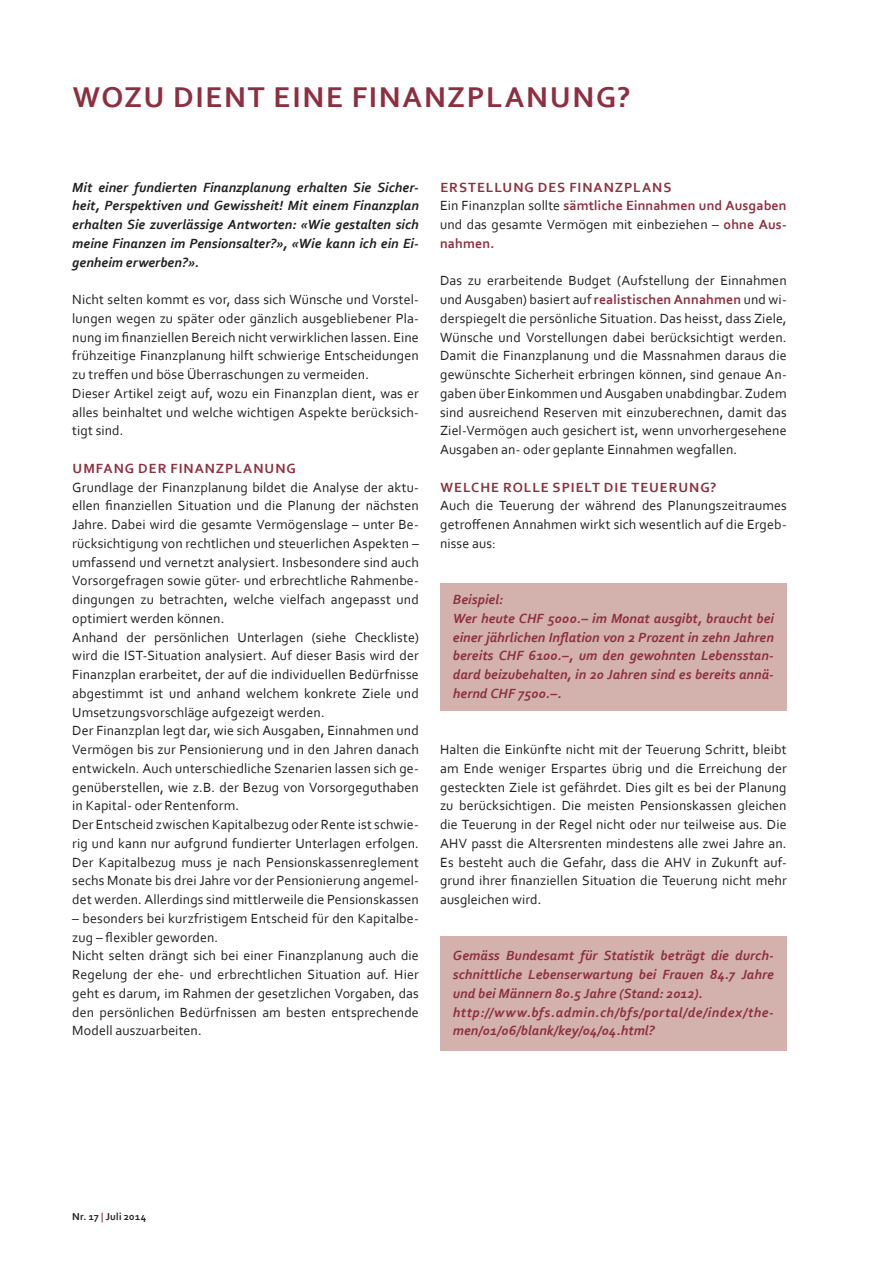
<style>
.page{position:relative;width:893px;height:1263px;background:#fff}
.page>*{position:absolute;margin:0;border:0;box-sizing:border-box;transform-origin:0 0}
.t1{font:700 30px "Corbel";letter-spacing:.06em;color:#8d2f40}
.t2{font:13.95px/18.8px "Corbel";letter-spacing:.005em;color:#231f20}
.t3{font:italic 700 13.95px/18.8px "Corbel";letter-spacing:.005em;color:#8d2f40}
.t4{font:italic 700 13.95px/18.8px "Corbel";letter-spacing:.005em;color:#231f20;text-align:justify}
.t5{font:700 13.95px/18.8px "Corbel";letter-spacing:.01em;color:#8d2f40}
.t6{font:700 13.95px "Corbel";letter-spacing:.065em;color:#8d2f40}
.t7{font:700 10.5px "Corbel";letter-spacing:.025em;color:#231f20}
.s1{font-weight:400;color:#231f20}
.s2{font-weight:700;color:#8d2f40}
.s3{color:#8d2f40}
</style>
<div class="page">
<div style="left:440px;top:936px;width:347px;height:115px;background:#d3b2ae"></div>
<div style="left:440px;top:584px;width:347px;height:127px;background:#d3b2ae"></div>
<h1 class="t1" style="left:73px;top:79px;width:559px">WOZU DIENT EINE FINANZPLANUNG?</h1>
<p class="t4" style="left:72px;top:177px;width:348px">Mit einer fundierten Finanzplanung erhalten Sie Sicher&shy;heit, Perspektiven und Gewissheit! Mit einem Finanzplan erhalten Sie zuverlässige Antworten: «Wie gestalten sich meine Finanzen im Pensionsalter?», «Wie kann ich ein Ei&shy;genheim erwerben?».</p>
<p class="t2" style="left:72px;top:290px;width:348px">Nicht selten kommt es vor, dass sich Wünsche und Vorstel&shy;lungen wegen zu später oder gänzlich ausgebliebener Pla&shy;nung im finanziellen Bereich nicht verwirklichen lassen. Eine frühzeitige Finanzplanung hilft schwierige Entscheidungen zu treffen und böse Überraschungen zu vermeiden.<br>Dieser Artikel zeigt auf, wozu ein Finanzplan dient, was er alles beinhaltet und welche wichtigen Aspekte berücksich&shy;tigt sind.</p>
<p class="t6" style="left:73px;top:460px;width:225px">UMFANG DER FINANZPLANUNG</p>
<p class="t2" style="left:72px;top:477px;width:348px">Grundlage der Finanzplanung bildet die Analyse der aktu&shy;ellen finanziellen Situation und die Planung der nächsten Jahre. Dabei wird die gesamte Vermögenslage – unter Be&shy;rücksichtigung von rechtlichen und steuerlichen Aspekten – umfassend und vernetzt analysiert. Insbesondere sind auch Vorsorgefragen sowie güter- und erbrechtliche Rahmenbe&shy;dingungen zu betrachten, welche vielfach angepasst und optimiert werden können.<br>Anhand der persönlichen Unterlagen (siehe Checkliste) wird die IST-Situation analysiert. Auf dieser Basis wird der Finanzplan erarbeitet, der auf die individuellen Bedürfnisse abgestimmt ist und anhand welchem konkrete Ziele und Umsetzungsvorschläge aufgezeigt werden.<br>Der Finanzplan legt dar, wie sich Ausgaben, Einnahmen und Vermögen bis zur Pensionierung und in den Jahren danach entwickeln. Auch unterschiedliche Szenarien lassen sich ge&shy;genüberstellen, wie z.B. der Bezug von Vorsorgeguthaben in Kapital- oder Rentenform.<br>Der Entscheid zwischen Kapitalbezug oder Rente ist schwie&shy;rig und kann nur aufgrund fundierter Unterlagen erfolgen.<br>Der Kapitalbezug muss je nach Pensionskassenreglement sechs Monate bis drei Jahre vor der Pensionierung angemel&shy;det werden. Allerdings sind mittlerweile die Pensionskassen</p>
<p class="t2" style="left:72px;top:908px;width:348px">– besonders bei kurzfristigem Entscheid für den Kapitalbe&shy;zug – flexibler geworden.<br>Nicht selten drängt sich bei einer Finanzplanung auch die Regelung der ehe- und erbrechtlichen Situation auf. Hier geht es darum, im Rahmen der gesetzlichen Vorgaben, das den persönlichen Bedürfnissen am besten entsprechende Modell auszuarbeiten.</p>
<p class="t5" style="left:440px;top:177px;width:348px">ERSTELLUNG DES FINANZPLANS<br><span class="s1">Ein Finanzplan sollte</span> sämtliche Einnahmen und Ausgaben <span class="s1">und das gesamte Vermögen mit einbeziehen –</span> ohne Aus&shy;nahmen.</p>
<p class="t2" style="left:440px;top:271px;width:348px;text-align:justify">Das zu erarbeitende Budget (Aufstellung der Einnahmen und Ausgaben) basiert auf <span class="s2">realistischen Annahmen</span> und wi&shy;derspiegelt die persönliche Situation. Das heisst, dass Ziele, Wünsche und Vorstellungen dabei berücksichtigt werden.<br>Damit die Finanzplanung und die Massnahmen daraus die gewünschte Sicherheit erbringen können, sind genaue An&shy;gaben über Einkommen und Ausgaben unabdingbar. Zudem sind ausreichend Reserven mit einzuberechnen, damit das Ziel-Vermögen auch gesichert ist, wenn unvorhergesehene Ausgaben an- oder geplante Einnahmen wegfallen.</p>
<p class="t6" style="left:440px;top:478px;width:278px">WELCHE ROLLE SPIELT DIE TEUERUNG?</p>
<p class="t2" style="left:440px;top:496px;width:348px;text-align:justify">Auch die Teuerung der während des Planungszeitraumes getroffenen Annahmen wirkt sich wesentlich auf die Ergeb&shy;nisse aus:</p>
<p class="t3" style="left:453px;top:590px;width:323px">Beispiel:<br>Wer heute CHF 5000.– im Monat ausgibt, braucht bei einer jährlichen Inflation von 2 Prozent in zehn Jahren bereits CHF 6100.–, um den gewohnten Lebensstan&shy;dard beizubehalten, in 20 Jahren sind es bereits annä&shy;hernd CHF 7500.–.</p>
<p class="t2" style="left:440px;top:740px;width:348px;text-align:justify">Halten die Einkünfte nicht mit der Teuerung Schritt, bleibt am Ende weniger Erspartes übrig und die Erreichung der gesteckten Ziele ist gefährdet. Dies gilt es bei der Planung zu berücksichtigen. Die meisten Pensionskassen gleichen die Teuerung in der Regel nicht oder nur teilweise aus. Die AHV passt die Altersrenten mindestens alle zwei Jahre an.<br>Es besteht auch die Gefahr, dass die AHV in Zukunft auf&shy;grund ihrer finanziellen Situation die Teuerung nicht mehr ausgleichen wird.</p>
<p class="t3" style="left:453px;top:946px;width:323px">Gemäss Bundesamt für Statistik beträgt die durch&shy;schnittliche Lebenserwartung bei Frauen 84.7 Jahre und bei Männern 80.5 Jahre (Stand: 2012). http://www.bfs.admin.ch/bfs/portal/de/index/the&shy;men/01/06/blank/key/04/04.html?</p>
<p class="t7" style="left:72px;top:1210px;width:75px">Nr. 17 <span class="s3">|</span> Juli 2014</p>
</div>
